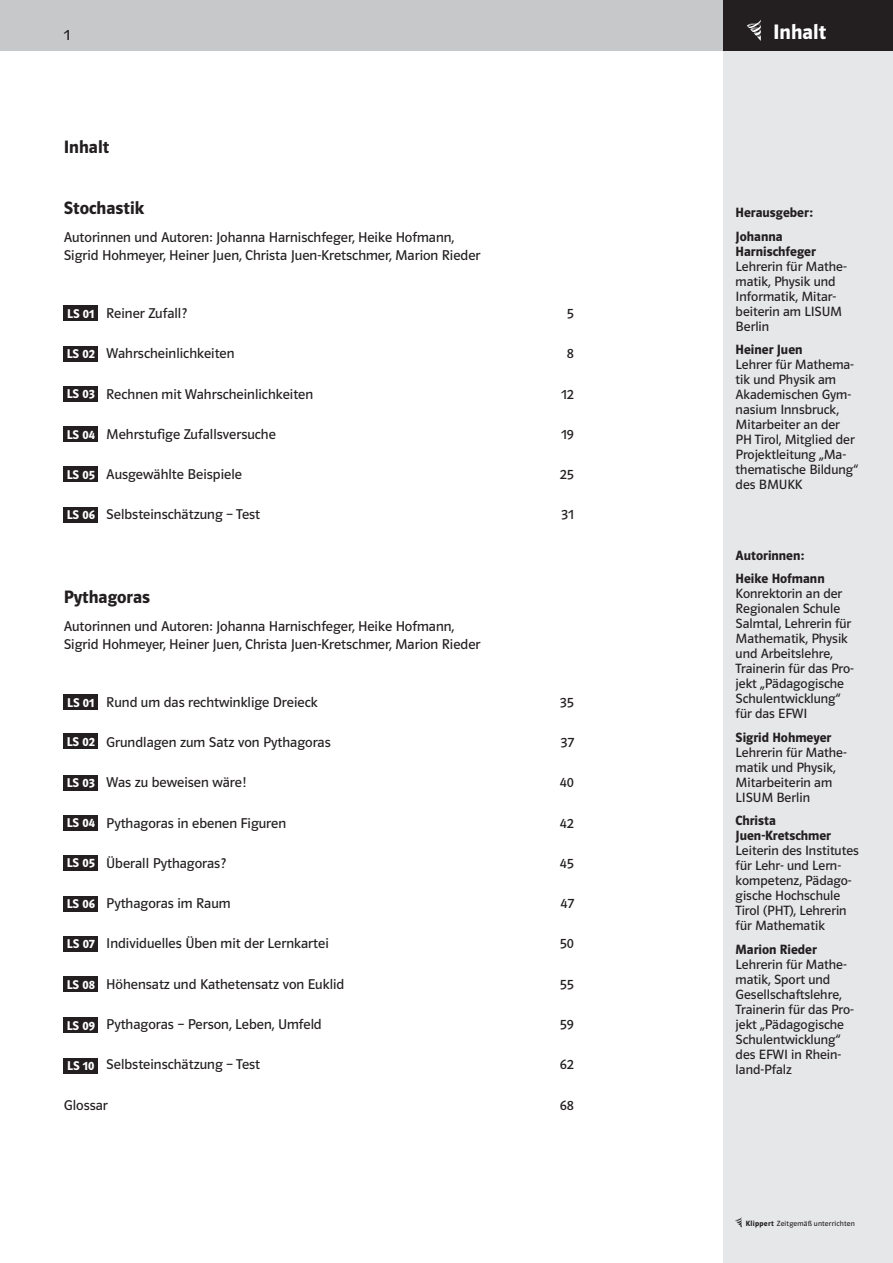
<style>
.page{position:relative;width:893px;height:1263px;background:#fff}
.page>*{position:absolute;margin:0;border:0;box-sizing:border-box;transform-origin:0 0}
.t1{font:21px "Polo ST11 K Hfett";color:#fff}
.t2{font:18px "Polo ST11 K Hfett";color:#231f20}
.t3{font:15.75px "Polo ST11 K Buch";color:#231f20}
.t4{font:14.25px/18px "Polo ST11 K Buch";color:#231f20}
.t5{font:13.5px/15px "Polo ST11 K Buch";color:#231f20}
.t6{font:13.5px/23.5px "Polo ST11 K Hfett";color:#231f20}
.t7{font:7.65px "Polo ST11 K Leicht";letter-spacing:.03em;color:#231f20}
.t8{font:7.5px "Polo ST11 K Buch";letter-spacing:.02em;color:#231f20}
.s1{font-family:"Polo ST11 K Hfett";font-size:12.75px;color:#fff}
.s2{font-family:"Polo ST11 K Hfett";font-size:7.65px}
</style>
<div class="page">
<div style="left:723px;top:0;width:170px;height:1263px;background:#e6e7e9"></div>
<div style="left:0;top:0;width:893px;height:51px;background:#c7c8ca"></div>
<div style="left:723px;top:0;width:170px;height:51px;background:#231f20"></div>
<img style="left:747px;top:20px;width:14px;height:8px">
<svg style="left:735px;top:1217px;width:7px;height:10px"></svg>
<div style="left:64px;top:306px;width:34px;height:15px;background:#231f20"></div>
<div style="left:64px;top:346px;width:34px;height:16px;background:#231f20"></div>
<div style="left:64px;top:386px;width:34px;height:16px;background:#231f20"></div>
<div style="left:64px;top:426px;width:34px;height:16px;background:#231f20"></div>
<div style="left:64px;top:467px;width:34px;height:15px;background:#231f20"></div>
<div style="left:64px;top:507px;width:34px;height:16px;background:#231f20"></div>
<div style="left:64px;top:694px;width:34px;height:16px;background:#231f20"></div>
<div style="left:64px;top:733px;width:34px;height:16px;background:#231f20"></div>
<div style="left:64px;top:775px;width:34px;height:16px;background:#231f20"></div>
<div style="left:64px;top:815px;width:34px;height:16px;background:#231f20"></div>
<div style="left:64px;top:855px;width:34px;height:16px;background:#231f20"></div>
<div style="left:64px;top:896px;width:34px;height:15px;background:#231f20"></div>
<div style="left:64px;top:936px;width:34px;height:16px;background:#231f20"></div>
<div style="left:64px;top:976px;width:34px;height:16px;background:#231f20"></div>
<div style="left:64px;top:1017px;width:34px;height:16px;background:#231f20"></div>
<div style="left:64px;top:1058px;width:34px;height:15px;background:#231f20"></div>
<p class="t3" style="left:64px;top:26px;width:8px">1</p>
<h1 class="t1" style="left:773px;top:20px;width:55px">Inhalt</h1>
<p class="t2" style="left:64px;top:137px;width:47px">Inhalt</p>
<p class="t2" style="left:64px;top:198px;width:82px">Stochastik</p>
<p class="t4" style="left:64px;top:228px;width:418px">Autorinnen und Autoren: Johanna Harnischfeger, Heike Hofmann,<br>Sigrid Hohmeyer, Heiner Juen, Christa Juen-Kretschmer, Marion Rieder</p>
<p class="t4" style="left:67px;top:304px;width:121px"><span class="s1">LS 01</span> Reiner Zufall?</p>
<p class="t4" style="left:567px;top:304px;width:8px">5</p>
<p class="t4" style="left:67px;top:345px;width:169px"><span class="s1">LS 02</span> Wahrscheinlichkeiten</p>
<p class="t4" style="left:567px;top:345px;width:8px">8</p>
<p class="t4" style="left:67px;top:385px;width:248px"><span class="s1">LS 03</span> Rechnen mit Wahrscheinlichkeiten</p>
<p class="t4" style="left:561px;top:385px;width:14px">12</p>
<p class="t4" style="left:67px;top:425px;width:211px"><span class="s1">LS 04</span> Mehrstufige Zufallsversuche</p>
<p class="t4" style="left:561px;top:425px;width:14px">19</p>
<p class="t4" style="left:67px;top:465px;width:177px"><span class="s1">LS 05</span> Ausgewählte Beispiele</p>
<p class="t4" style="left:560px;top:465px;width:15px">25</p>
<p class="t4" style="left:67px;top:506px;width:195px"><span class="s1">LS 06</span> Selbsteinschätzung – Test</p>
<p class="t4" style="left:561px;top:506px;width:14px">31</p>
<p class="t2" style="left:64px;top:587px;width:88px">Pythagoras</p>
<p class="t4" style="left:64px;top:617px;width:418px">Autorinnen und Autoren: Johanna Harnischfeger, Heike Hofmann,<br>Sigrid Hohmeyer, Heiner Juen, Christa Juen-Kretschmer, Marion Rieder</p>
<p class="t4" style="left:67px;top:693px;width:252px"><span class="s1">LS 01</span> Rund um das rechtwinklige Dreieck</p>
<p class="t4" style="left:560px;top:693px;width:15px">35</p>
<p class="t4" style="left:67px;top:733px;width:266px"><span class="s1">LS 02</span> Grundlagen zum Satz von Pythagoras</p>
<p class="t4" style="left:561px;top:733px;width:15px">37</p>
<p class="t4" style="left:67px;top:774px;width:181px"><span class="s1">LS 03</span> Was zu beweisen wäre!</p>
<p class="t4" style="left:560px;top:774px;width:15px">40</p>
<p class="t4" style="left:67px;top:814px;width:221px"><span class="s1">LS 04</span> Pythagoras in ebenen Figuren</p>
<p class="t4" style="left:560px;top:814px;width:15px">42</p>
<p class="t4" style="left:67px;top:854px;width:161px"><span class="s1">LS 05</span> Überall Pythagoras?</p>
<p class="t4" style="left:560px;top:854px;width:15px">45</p>
<p class="t4" style="left:67px;top:895px;width:165px"><span class="s1">LS 06</span> Pythagoras im Raum</p>
<p class="t4" style="left:561px;top:895px;width:15px">47</p>
<p class="t4" style="left:67px;top:935px;width:263px"><span class="s1">LS 07</span> Individuelles Üben mit der Lernkartei</p>
<p class="t4" style="left:560px;top:935px;width:15px">50</p>
<p class="t4" style="left:67px;top:975px;width:279px"><span class="s1">LS 08</span> Höhensatz und Kathetensatz von Euklid</p>
<p class="t4" style="left:560px;top:975px;width:15px">55</p>
<p class="t4" style="left:67px;top:1015px;width:257px"><span class="s1">LS 09</span> Pythagoras – Person, Leben, Umfeld</p>
<p class="t4" style="left:560px;top:1015px;width:15px">59</p>
<p class="t4" style="left:67px;top:1056px;width:194px"><span class="s1">LS 10</span> Selbsteinschätzung – Test</p>
<p class="t4" style="left:560px;top:1056px;width:15px">62</p>
<p class="t4" style="left:64px;top:1096px;width:46px">Glossar</p>
<p class="t4" style="left:560px;top:1096px;width:15px">68</p>
<p class="t6" style="left:736px;top:201px;width:79px">Herausgeber:<br>Johanna</p>
<p class="t6" style="left:736px;top:239px;width:82px">Harnischfeger</p>
<p class="t5" style="left:736px;top:259px;width:112px">Lehrerin für Mathe&shy;matik, Physik und<br>Informatik, Mitar&shy;beiterin am LISUM<br>Berlin</p>
<p class="t6" style="left:736px;top:338px;width:68px">Heiner Juen</p>
<p class="t5" style="left:736px;top:357px;width:124px">Lehrer für Mathema&shy;tik und Physik am<br>Akademischen Gym&shy;nasium Innsbruck,<br>Mitarbeiter an der<br>PH Tirol, Mitglied der<br>Projektleitung „Ma&shy;thematische Bildung“ des BMUKK</p>
<p class="t6" style="left:736px;top:543px;width:91px">Autorinnen:<br>Heike Hofmann</p>
<p class="t5" style="left:736px;top:586px;width:120px">Konrektorin an der<br>Regionalen Schule<br>Salmtal, Lehrerin für<br>Mathematik, Physik und Arbeitslehre,<br>Trainerin für das Pro&shy;jekt „Pädagogische<br>Schulentwicklung“ für das EFWI</p>
<p class="t6" style="left:736px;top:725px;width:97px">Sigrid Hohmeyer</p>
<p class="t5" style="left:736px;top:745px;width:112px">Lehrerin für Mathe&shy;matik und Physik,<br>Mitarbeiterin am<br>LISUM Berlin</p>
<p class="t6" style="left:736px;top:813px;width:97px;line-height:15px">Christa<br>Juen-Kretschmer</p>
<p class="t5" style="left:736px;top:843px;width:125px">Leiterin des Institutes für Lehr- und Lern&shy;kompetenz, Pädago&shy;gische Hochschule<br>Tirol (PHT), Lehrerin für Mathematik</p>
<p class="t6" style="left:736px;top:937px;width:83px">Marion Rieder</p>
<p class="t5" style="left:736px;top:957px;width:120px">Lehrerin für Mathe&shy;matik, Sport und<br>Gesellschaftslehre,<br>Trainerin für das Pro&shy;jekt „Pädagogische<br>Schulentwicklung“ des EFWI in Rhein&shy;land-Pfalz</p>
<p class="t8" style="left:746px;top:1219px;width:110px"><span class="s2">Klippert</span> Zeitgemäß unterrichten</p>
<p class="t7" style="left:778px;top:1219px;width:30px">bei Klett</p>
</div>
